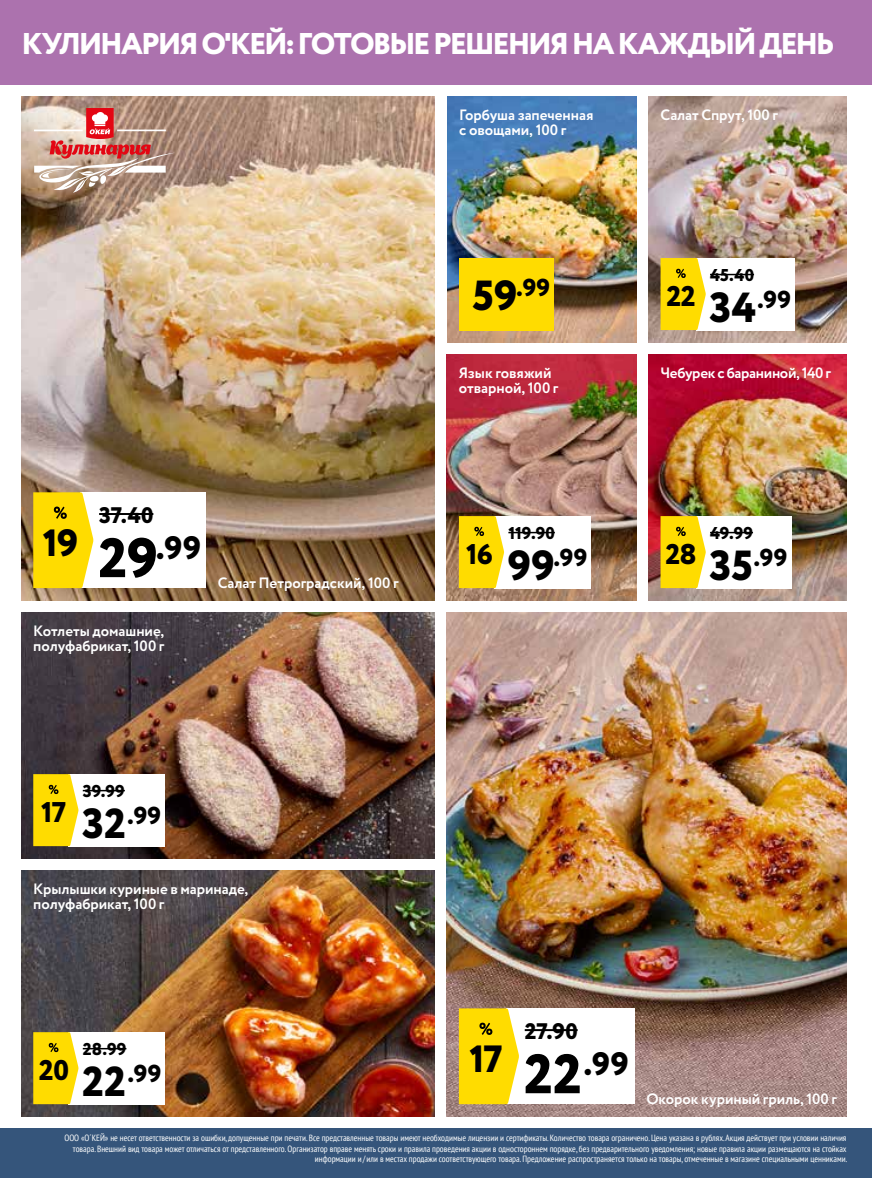
<style>
.page{position:relative;width:872px;height:1178px;background:#fff}
.page>*{position:absolute;margin:0;border:0;box-sizing:border-box;transform-origin:0 0}
.t1{font:800 37.95px "Circe";color:#000}
.t2{font:800 32.4px "Circe";color:#000}
.t3{font:800 30px "Circe";letter-spacing:-.07em;color:#fff}
.t4{font:800 28.5px "Circe";letter-spacing:-.02em;color:#000}
.t5{font:800 24.45px "Circe";letter-spacing:.01em;color:#000}
.t6{font:800 22.5px "Circe";letter-spacing:.005em;color:#000}
.t7{font:800 17.1px "Circe";letter-spacing:.01em;color:#000}
.t8{font:700 15px/15px "Circe";letter-spacing:-.005em;color:#fff}
.t9{font:700 15px "Circe";letter-spacing:-.025em;color:#fff}
.t10{font:condensed 9px/10.5px "PT Sans";color:#fff;text-align:right}
.s1{font-size:55.5px}
.s2{font-size:42px}
</style>
<div class="page">
<img style="left:648px;top:354px;width:198px;height:246px">
<img style="left:648px;top:96px;width:198px;height:246px">
<img style="left:21px;top:612px;width:414px;height:246px">
<img style="left:447px;top:354px;width:189px;height:246px">
<img style="left:447px;top:96px;width:189px;height:246px">
<img style="left:21px;top:870px;width:414px;height:246px">
<img style="left:21px;top:96px;width:414px;height:504px">
<img style="left:447px;top:612px;width:399px;height:504px">
<div style="left:0;top:1128px;width:872px;height:50px;background:#35557b"></div>
<div style="left:69px;top:774px;width:96px;height:72px;background:#fff"></div>
<hr style="left:83px;top:790px;width:42px;height:1px;background:#000">
<svg style="left:33px;top:774px;width:45px;height:72px;background:#fada15"></svg>
<div style="left:69px;top:1032px;width:96px;height:72px;background:#fff"></div>
<hr style="left:83px;top:1048px;width:43px;height:1px;background:#000">
<svg style="left:33px;top:1032px;width:45px;height:72px;background:#fada15"></svg>
<div style="left:459px;top:258px;width:94px;height:72px;background:#ffdc00"></div>
<div style="left:494px;top:516px;width:97px;height:72px;background:#fff"></div>
<hr style="left:508px;top:532px;width:47px;height:1px;background:#000">
<svg style="left:459px;top:516px;width:45px;height:72px;background:#fbdc17"></svg>
<div style="left:696px;top:258px;width:98px;height:72px;background:#fff"></div>
<hr style="left:710px;top:274px;width:44px;height:1px;background:#000">
<svg style="left:660px;top:258px;width:46px;height:72px;background:#f9da19"></svg>
<div style="left:696px;top:516px;width:95px;height:72px;background:#fff"></div>
<hr style="left:710px;top:532px;width:43px;height:1px;background:#000">
<svg style="left:660px;top:516px;width:46px;height:72px;background:#fada19"></svg>
<div style="left:506px;top:1008px;width:128px;height:96px;background:#fff"></div>
<hr style="left:525px;top:1029px;width:52px;height:2px;background:#000">
<svg style="left:459px;top:1008px;width:60px;height:96px;background:#fbdb17"></svg>
<div style="left:80px;top:492px;width:126px;height:96px;background:#fff"></div>
<hr style="left:99px;top:513px;width:54px;height:2px;background:#000">
<svg style="left:33px;top:492px;width:60px;height:96px;background:#fadb16"></svg>
<svg style="left:34px;top:108px;width:141px;height:85px;background:#c89a8d"></svg>
<div style="left:0;top:0;width:872px;height:84px;background:#ac72ae"></div>
<h3 class="t3" style="left:21px;top:23px;width:814px">КУЛИНАРИЯ О'КЕЙ: ГОТОВЫЕ РЕШЕНИЯ НА КАЖДЫЙ ДЕНЬ</h3>
<h1 class="t1" style="left:43px;top:517px;width:37px">19</h1>
<h3 class="t6" style="left:99px;top:500px;width:56px">37.40</h3>
<h2 class="t2" style="left:98px;top:526px;width:104px"><span class="s1">29</span>.99</h2>
<h3 class="t8" style="left:33px;top:624px;width:133px">Котлеты домашние, полуфабрикат, 100 г</h3>
<h3 class="t8" style="left:218px;top:576px;width:182px">Салат Петроградский, 100 г</h3>
<h3 class="t4" style="left:41px;top:793px;width:27px">17</h3>
<h3 class="t7" style="left:83px;top:780px;width:44px">39.99</h3>
<h3 class="t5" style="left:82px;top:799px;width:81px"><span class="s2">32</span>.99</h3>
<h3 class="t8" style="left:33px;top:882px;width:217px">Крылышки куриные в маринаде, полуфабрикат, 100 г</h3>
<h3 class="t4" style="left:39px;top:1051px;width:32px">20</h3>
<h3 class="t7" style="left:83px;top:1038px;width:45px">28.99</h3>
<h3 class="t5" style="left:82px;top:1057px;width:81px"><span class="s2">22</span>.99</h3>
<h3 class="t8" style="left:459px;top:108px;width:136px">Горбуша запеченная с овощами, 100 г</h3>
<h3 class="t8" style="left:660px;top:108px;width:119px">Салат Спрут, 100 г</h3>
<h3 class="t5" style="left:472px;top:271px;width:79px"><span class="s2">59</span>.99</h3>
<h3 class="t4" style="left:666px;top:277px;width:31px">22</h3>
<h3 class="t7" style="left:710px;top:264px;width:45px">45.40</h3>
<h3 class="t5" style="left:709px;top:283px;width:83px"><span class="s2">34</span>.99</h3>
<h3 class="t8" style="left:459px;top:366px;width:101px">Язык говяжий отварной, 100 г</h3>
<h3 class="t9" style="left:660px;top:362px;width:172px">Чебурек с бараниной, 140 г</h3>
<h3 class="t7" style="left:508px;top:522px;width:48px">119.90</h3>
<h3 class="t7" style="left:710px;top:522px;width:44px">49.99</h3>
<h3 class="t4" style="left:466px;top:535px;width:28px">16</h3>
<h3 class="t5" style="left:508px;top:541px;width:81px"><span class="s2">99</span>.99</h3>
<h3 class="t4" style="left:665px;top:535px;width:33px">28</h3>
<h3 class="t5" style="left:709px;top:541px;width:80px"><span class="s2">35</span>.99</h3>
<h1 class="t1" style="left:469px;top:1033px;width:35px">17</h1>
<h3 class="t6" style="left:525px;top:1016px;width:54px">27.90</h3>
<h2 class="t2" style="left:524px;top:1042px;width:107px"><span class="s1">22</span>.99</h2>
<h3 class="t8" style="left:646px;top:1092px;width:192px">Окорок куриный гриль, 100 г</h3>
<p class="t10" style="left:64px;top:1132px;width:784px">ООО «О´КЕЙ» не несет ответственности за ошибки, допущенные при печати. Все представленные товары имеют необходимые лицензии и сертификаты. Количество товара ограничено. Цена указана в рублях. Акция действует при условии наличия товара. Внешний вид товара может отличаться от представленного. Организатор вправе менять сроки и правила проведения акции в одностороннем порядке, без предварительного уведомления; новые правила акции размещаются на стойках информации и / или в местах продажи соответствующего товара. Предложение распространяется только на товары, отмеченные в магазине специальными ценниками.</p>
</div>
